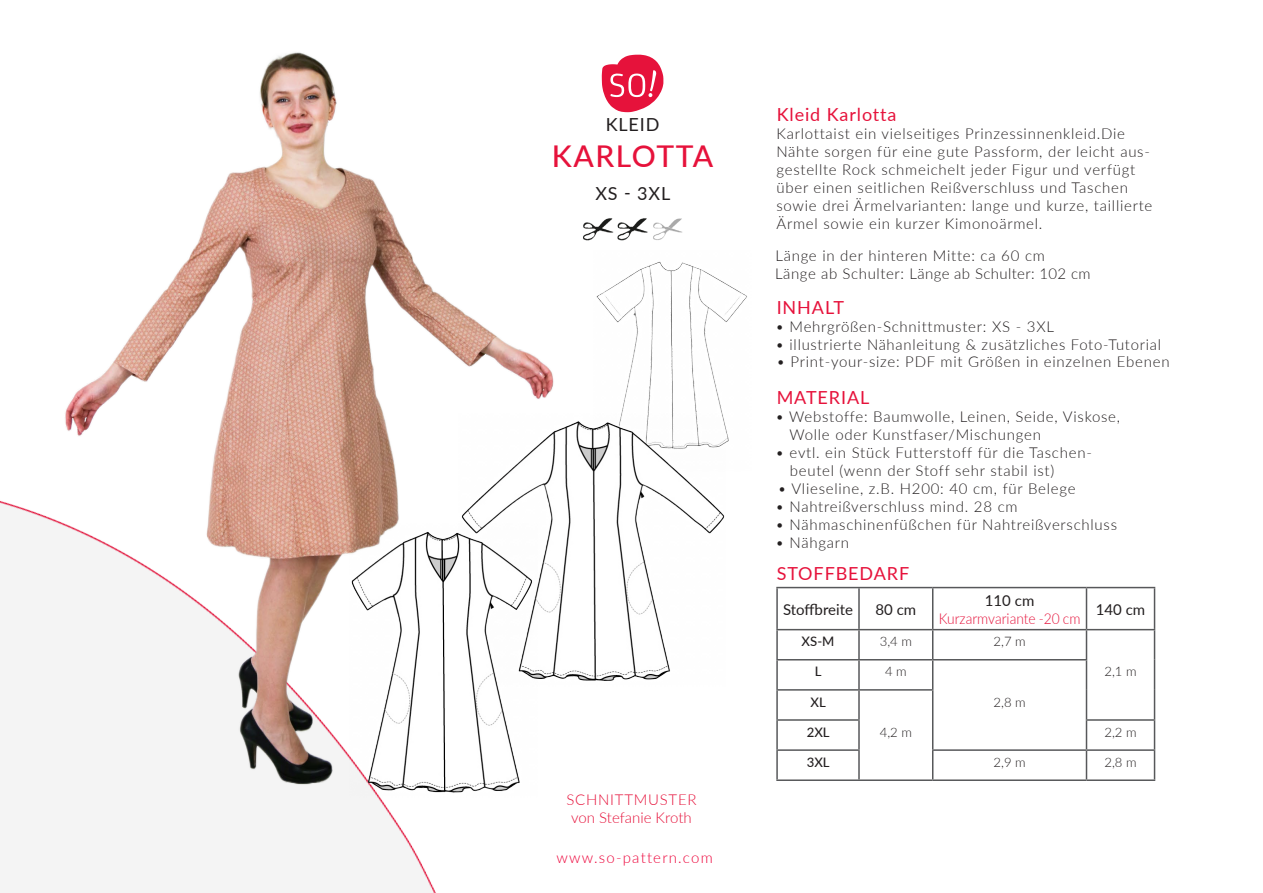
<style>
.page{position:relative;width:1263px;height:893px;background:#fff}
.page>*{position:absolute;margin:0;border:0;box-sizing:border-box;transform-origin:0 0}
.t1{font:500 30px "Lato";letter-spacing:.05em;color:#e6123b}
.t2{font:18px "Lato";letter-spacing:.05em;color:#e6123b}
.t3{font:18px "Lato";letter-spacing:.05em;color:#231f20}
.t4{font:300 15px/18px "Lato";letter-spacing:.05em;color:#231f20}
.t5{font:300 15px "Lato";letter-spacing:.025em;color:#231f20}
.t6{font:15px "Lato";color:#231f20}
.t7{font:300 15px "Lato";color:#e6123b;scale:.92 1}
.t8{font:300 15px "Lato";letter-spacing:.08em;color:#ed033a}
.t9{font:300 15px "Lato";color:#e6123b}
.t10{font:300 15px "Lato";letter-spacing:.05em;color:#e6123b}
.t11{font:300 13.05px "Lato";color:#231f20}
.t12{font:500 13.05px "Lato";color:#231f20}
</style>
<div class="page">
<img style="left:653px;top:218px;width:29px;height:22px">
<img style="left:0;top:52px;width:648px;height:841px">
<img style="left:594px;top:250px;width:153px;height:193px">
<img style="left:458px;top:413px;width:268px;height:274px">
<img style="left:349px;top:524px;width:188px;height:273px">
<svg style="left:602px;top:54px;width:62px;height:58px"></svg>
<hr style="left:776px;top:587px;width:83px;height:1px;background:#57585a">
<hr style="left:776px;top:588px;width:2px;height:41px;background:#57585a">
<hr style="left:859px;top:587px;width:74px;height:1px;background:#57585a">
<hr style="left:858px;top:588px;width:2px;height:41px;background:#57585a">
<hr style="left:933px;top:587px;width:153px;height:1px;background:#57585a">
<hr style="left:932px;top:588px;width:1px;height:41px;background:#57585a">
<hr style="left:1086px;top:587px;width:69px;height:1px;background:#57585a">
<hr style="left:1086px;top:588px;width:1px;height:41px;background:#57585a">
<hr style="left:1154px;top:588px;width:1px;height:41px;background:#57585a">
<hr style="left:776px;top:629px;width:83px;height:1px;background:#57585a">
<hr style="left:776px;top:630px;width:2px;height:29px;background:#57585a">
<hr style="left:859px;top:629px;width:74px;height:1px;background:#57585a">
<hr style="left:858px;top:630px;width:2px;height:29px;background:#57585a">
<hr style="left:933px;top:629px;width:153px;height:1px;background:#57585a">
<hr style="left:1086px;top:629px;width:69px;height:1px;background:#57585a">
<svg style="left:1086px;top:630px;width:1px;height:29px"></svg>
<hr style="left:1154px;top:630px;width:1px;height:30px;background:#57585a">
<hr style="left:1154px;top:660px;width:1px;height:30px;background:#57585a">
<hr style="left:776px;top:659px;width:83px;height:1px;background:#57585a">
<hr style="left:776px;top:660px;width:2px;height:29px;background:#57585a">
<hr style="left:859px;top:659px;width:74px;height:1px;background:#57585a">
<hr style="left:858px;top:660px;width:2px;height:29px;background:#57585a">
<hr style="left:933px;top:659px;width:154px;height:1px;background:#57585a">
<hr style="left:1086px;top:660px;width:1px;height:30px;background:#57585a">
<hr style="left:776px;top:689px;width:83px;height:2px;background:#57585a">
<hr style="left:776px;top:691px;width:2px;height:28px;background:#57585a">
<hr style="left:859px;top:689px;width:74px;height:2px;background:#57585a">
<hr style="left:858px;top:691px;width:2px;height:28px;background:#57585a">
<hr style="left:859px;top:779px;width:74px;height:2px;background:#57585a">
<hr style="left:776px;top:719px;width:84px;height:2px;background:#57585a">
<hr style="left:776px;top:721px;width:2px;height:28px;background:#57585a">
<hr style="left:858px;top:721px;width:2px;height:28px;background:#57585a">
<hr style="left:1086px;top:719px;width:69px;height:2px;background:#57585a">
<hr style="left:776px;top:749px;width:84px;height:2px;background:#57585a">
<hr style="left:776px;top:751px;width:2px;height:28px;background:#57585a">
<hr style="left:858px;top:751px;width:2px;height:28px;background:#57585a">
<hr style="left:776px;top:779px;width:83px;height:2px;background:#57585a">
<hr style="left:932px;top:749px;width:154px;height:2px;background:#57585a">
<svg style="left:932px;top:630px;width:1px;height:149px"></svg>
<hr style="left:1086px;top:749px;width:69px;height:2px;background:#57585a">
<svg style="left:1086px;top:690px;width:1px;height:89px"></svg>
<svg style="left:1154px;top:690px;width:1px;height:89px"></svg>
<hr style="left:933px;top:779px;width:153px;height:2px;background:#57585a">
<hr style="left:1086px;top:779px;width:69px;height:2px;background:#57585a">
<p class="t3" style="left:606px;top:112px;width:55px">KLEID</p>
<p class="t1" style="left:552px;top:135px;width:163px">KARLOTTA</p>
<p class="t3" style="left:595px;top:180px;width:76px">XS - 3XL</p>
<p class="t10" style="left:566px;top:789px;width:132px">SCHNITTMUSTER</p>
<p class="t9" style="left:571px;top:807px;width:122px">von Stefanie Kroth</p>
<p class="t8" style="left:557px;top:847px;width:158px">www.so-pattern.com</p>
<p class="t2" style="left:777px;top:102px;width:121px">Kleid Karlotta</p>
<p class="t4" style="left:776px;top:124px;width:377px">Karlottaist ein vielseitiges Prinzessinnenkleid.Die Nähte sorgen für eine gute Passform, der leicht aus&shy;gestellte Rock schmeichelt jeder Figur und verfügt über einen seitlichen Reißverschluss und Taschen sowie drei Ärmelvarianten: lange und kurze, taillierte Ärmel sowie ein kurzer Kimonoärmel.</p>
<p class="t4" style="left:775px;top:246px;width:271px">Länge in der hinteren Mitte: ca 60 cm</p>
<p class="t5" style="left:775px;top:263px;width:317px">Länge ab Schulter: Länge ab Schulter: 102 cm</p>
<p class="t2" style="left:777px;top:294px;width:69px">INHALT</p>
<p class="t4" style="left:775px;top:317px;width:280px">• Mehrgrößen-Schnittmuster: XS - 3XL</p>
<p class="t4" style="left:775px;top:335px;width:387px">• illustrierte Nähanleitung &amp; zusätzliches Foto-Tutorial</p>
<p class="t2" style="left:777px;top:384px;width:94px">MATERIAL</p>
<p class="t4" style="left:775px;top:407px;width:346px">• Webstoffe: Baumwolle, Leinen, Seide, Viskose,</p>
<p class="t4" style="left:789px;top:425px;width:253px">Wolle oder Kunstfaser/Mischungen</p>
<p class="t4" style="left:775px;top:443px;width:318px">• evtl. ein Stück Futterstoff für die Taschen-</p>
<p class="t4" style="left:790px;top:461px;width:266px">beutel (wenn der Stoff sehr stabil ist)</p>
<p class="t4" style="left:778px;top:479px;width:299px">• Vlieseline, z.B. H200: 40 cm, für Belege</p>
<p class="t4" style="left:775px;top:497px;width:244px">• Nahtreißverschluss mind. 28 cm</p>
<p class="t4" style="left:775px;top:515px;width:343px">• Nähmaschinenfüßchen für Nahtreißverschluss</p>
<p class="t4" style="left:775px;top:533px;width:75px">• Nähgarn</p>
<p class="t2" style="left:777px;top:561px;width:134px">STOFFBEDARF</p>
<p class="t6" style="left:783px;top:598px;width:71px">Stoffbreite</p>
<p class="t6" style="left:875px;top:598px;width:42px">80 cm</p>
<p class="t4" style="left:776px;top:352px;width:395px">• Print-your-size: PDF mit Größen in einzelnen Ebenen</p>
<p class="t6" style="left:985px;top:589px;width:51px">110 cm</p>
<p class="t7" style="left:939px;top:608px;width:155px">Kurzarmvariante -20 cm</p>
<p class="t6" style="left:1096px;top:598px;width:51px">140 cm</p>
<p class="t12" style="left:802px;top:632px;width:34px">XS-M</p>
<p class="t11" style="left:880px;top:632px;width:34px">3,4 m</p>
<p class="t11" style="left:993px;top:632px;width:34px">2,7 m</p>
<p class="t12" style="left:815px;top:662px;width:8px">L</p>
<p class="t11" style="left:885px;top:663px;width:23px">4 m</p>
<p class="t11" style="left:1104px;top:663px;width:34px">2,1 m</p>
<p class="t12" style="left:810px;top:692px;width:17px">XL</p>
<p class="t11" style="left:993px;top:693px;width:34px">2,8 m</p>
<p class="t12" style="left:807px;top:722px;width:24px">2XL</p>
<p class="t11" style="left:880px;top:723px;width:34px">4,2 m</p>
<p class="t11" style="left:1104px;top:723px;width:34px">2,2 m</p>
<p class="t12" style="left:807px;top:753px;width:24px">3XL</p>
<p class="t11" style="left:993px;top:753px;width:34px">2,9 m</p>
<p class="t11" style="left:1104px;top:753px;width:34px">2,8 m</p>
</div>
